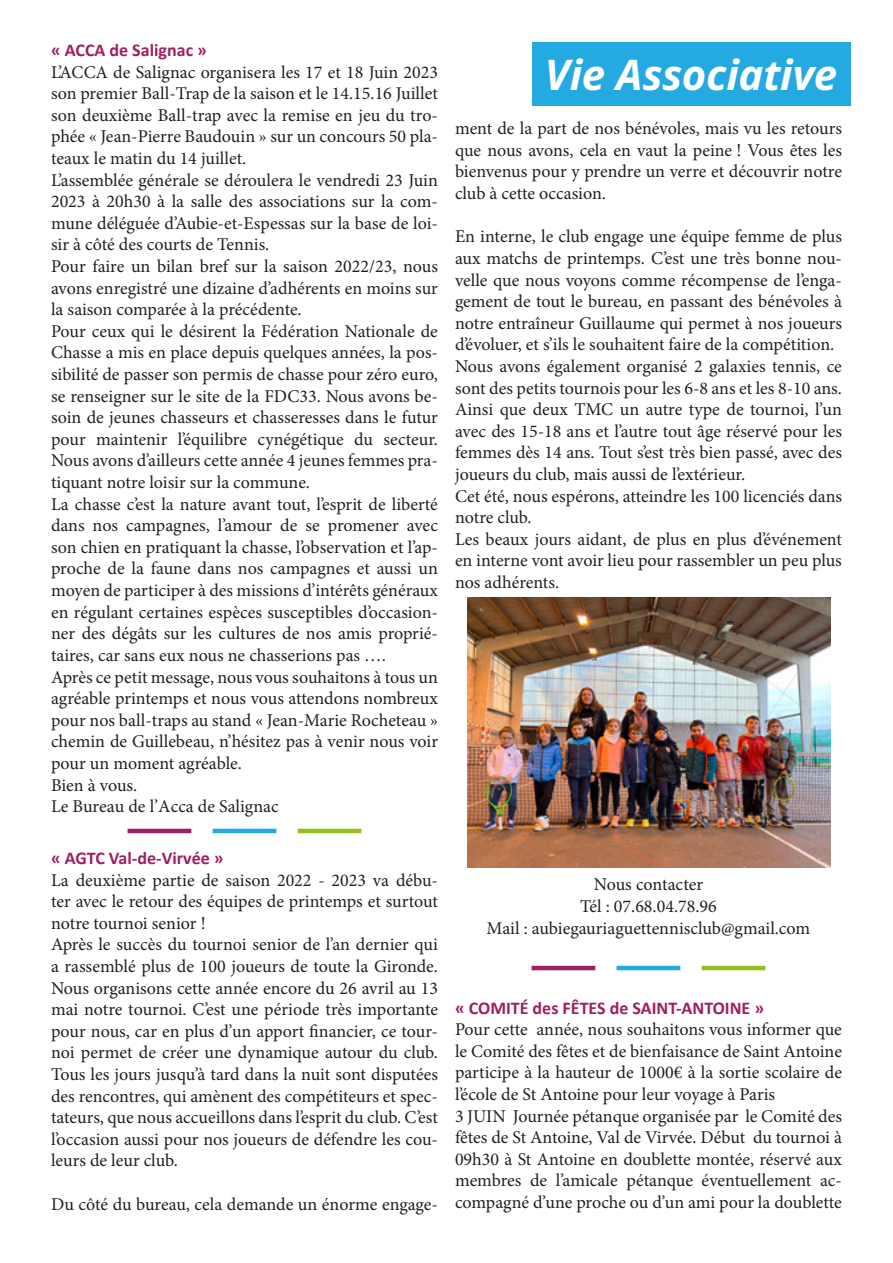
<style>
.page{position:relative;width:893px;height:1263px;background:#fff}
.page>*{position:absolute;margin:0;border:0;box-sizing:border-box;transform-origin:0 0}
.t1{font:italic 42px "Open Sans";letter-spacing:-.005em;color:#fff}
.Journal_VDV_Asso{font:18px/21.6px "Minion Pro";color:#231f20;text-align:justify}
.Journal_VDV_Asso-2{font:700 18px "Calibri";color:#9e1f62}
</style>
<div class="page">
<div style="left:531px;top:43px;width:319px;height:63px;background:#24aae1"></div>
<img style="left:467px;top:597px;width:364px;height:271px">
<hr style="left:128px;top:829px;width:63px;height:4px;background:#9e1f62">
<hr style="left:213px;top:829px;width:63px;height:4px;background:#24aae1">
<hr style="left:298px;top:829px;width:63px;height:4px;background:#95c11f">
<hr style="left:531px;top:966px;width:64px;height:4px;background:#9e1f62">
<hr style="left:617px;top:966px;width:63px;height:4px;background:#24aae1">
<hr style="left:702px;top:966px;width:63px;height:4px;background:#95c11f">
<p class="Journal_VDV_Asso-2" style="left:51px;top:37px;width:157px">« ACCA de Salignac »</p>
<p class="Journal_VDV_Asso" style="left:51px;top:61px;width:388px">L’ACCA de Salignac organisera les 17 et 18 Juin 2023 son premier Ball-Trap de la saison et le 14.15.16 Juillet son deuxième Ball-trap avec la remise en jeu du tro&shy;phée « Jean-Pierre Baudouin » sur un concours 50 pla&shy;teaux le matin du 14 juillet.</p>
<p class="Journal_VDV_Asso" style="left:51px;top:169px;width:388px">L’assemblée générale se déroulera le vendredi 23 Juin 2023 à 20h30 à la salle des associations sur la com&shy;mune déléguée d’Aubie-et-Espessas sur la base de loi&shy;sir à côté des courts de Tennis.</p>
<p class="Journal_VDV_Asso" style="left:51px;top:256px;width:388px">Pour faire un bilan bref sur la saison 2022/23, nous avons enregistré une dizaine d’adhérents en moins sur la saison comparée à la précédente.</p>
<p class="Journal_VDV_Asso" style="left:51px;top:320px;width:388px">Pour ceux qui le désirent la Fédération Nationale de Chasse a mis en place depuis quelques années, la pos&shy;sibilité de passer son permis de chasse pour zéro euro, se renseigner sur le site de la FDC33. Nous avons be&shy;soin de jeunes chasseurs et chasseresses dans le futur pour maintenir l’équilibre cynégétique du secteur.<br>Nous avons d’ailleurs cette année 4 jeunes femmes pra&shy;tiquant notre loisir sur la commune.</p>
<p class="Journal_VDV_Asso" style="left:51px;top:493px;width:388px">La chasse c’est la nature avant tout, l’esprit de liberté dans nos campagnes, l’amour de se promener avec son chien en pratiquant la chasse, l’observation et l’ap&shy;proche de la faune dans nos campagnes et aussi un moyen de participer à des missions d’intérêts généraux en régulant certaines espèces susceptibles d’occasion&shy;ner des dégâts sur les cultures de nos amis proprié&shy;taires, car sans eux nous ne chasserions pas ….</p>
<p class="Journal_VDV_Asso" style="left:51px;top:666px;width:388px">Après ce petit message, nous vous souhaitons à tous un agréable printemps et nous vous attendons nombreux pour nos ball-traps au stand « Jean-Marie Rocheteau » chemin de Guillebeau, n’hésitez pas à venir nous voir pour un moment agréable.</p>
<p class="Journal_VDV_Asso" style="left:51px;top:774px;width:88px">Bien à vous.</p>
<p class="Journal_VDV_Asso" style="left:51px;top:796px;width:229px">Le Bureau de l’Acca de Salignac</p>
<p class="Journal_VDV_Asso-2" style="left:51px;top:845px;width:174px">« AGTC Val-de-Virvée »</p>
<p class="Journal_VDV_Asso" style="left:51px;top:869px;width:388px">La deuxième partie de saison 2022 - 2023 va débu&shy;ter avec le retour des équipes de printemps et surtout notre tournoi senior !</p>
<p class="Journal_VDV_Asso" style="left:51px;top:934px;width:388px">Après le succès du tournoi senior de l’an dernier qui a rassemblé plus de 100 joueurs de toute la Gironde.<br>Nous organisons cette année encore du 26 avril au 13 mai notre tournoi. C’est une période très importante pour nous, car en plus d’un apport financier, ce tour&shy;noi permet de créer une dynamique autour du club.<br>Tous les jours jusqu’à tard dans la nuit sont disputées des rencontres, qui amènent des compétiteurs et spec&shy;tateurs, que nous accueillons dans l’esprit du club. C’est l’occasion aussi pour nos joueurs de défendre les cou&shy;leurs de leur club.</p>
<p class="Journal_VDV_Asso" style="left:51px;top:1193px;width:388px">Du côté du bureau, cela demande un énorme engage-</p>
<h1 class="t1" style="left:545px;top:45px;width:294px">Vie Associative</h1>
<p class="Journal_VDV_Asso" style="left:455px;top:118px;width:388px">ment de la part de nos bénévoles, mais vu les retours que nous avons, cela en vaut la peine ! Vous êtes les bienvenus pour y prendre un verre et découvrir notre club à cette occasion.</p>
<p class="Journal_VDV_Asso" style="left:455px;top:226px;width:388px">En interne, le club engage une équipe femme de plus aux matchs de printemps. C’est une très bonne nou&shy;velle que nous voyons comme récompense de l’enga&shy;gement de tout le bureau, en passant des bénévoles à notre entraîneur Guillaume qui permet à nos joueurs d’évoluer, et s’ils le souhaitent faire de la compétition.</p>
<p class="Journal_VDV_Asso" style="left:455px;top:355px;width:388px">Nous avons également organisé 2 galaxies tennis, ce sont des petits tournois pour les 6-8 ans et les 8-10 ans.<br>Ainsi que deux TMC un autre type de tournoi, l’un avec des 15-18 ans et l’autre tout âge réservé pour les femmes dès 14 ans. Tout s’est très bien passé, avec des joueurs du club, mais aussi de l’extérieur.</p>
<p class="Journal_VDV_Asso" style="left:455px;top:485px;width:388px">Cet été, nous espérons, atteindre les 100 licenciés dans notre club.</p>
<p class="Journal_VDV_Asso" style="left:455px;top:528px;width:388px">Les beaux jours aidant, de plus en plus d’événement en interne vont avoir lieu pour rassembler un peu plus nos adhérents.</p>
<p class="Journal_VDV_Asso" style="left:594px;top:874px;width:111px">Nous contacter</p>
<p class="Journal_VDV_Asso" style="left:580px;top:895px;width:138px">Tél : 07.68.04.78.96</p>
<p class="Journal_VDV_Asso" style="left:487px;top:917px;width:325px">Mail : aubiegauriaguettennisclub@gmail.com</p>
<p class="Journal_VDV_Asso-2" style="left:455px;top:995px;width:311px">« COMITÉ des FÊTES de SAINT-ANTOINE »</p>
<p class="Journal_VDV_Asso" style="left:455px;top:1019px;width:388px">Pour cette année, nous souhaitons vous informer que le Comité des fêtes et de bienfaisance de Saint Antoine participe à la hauteur de 1000€ à la sortie scolaire de l’école de St Antoine pour leur voyage à Paris</p>
<p class="Journal_VDV_Asso" style="left:455px;top:1105px;width:388px">3 JUIN Journée pétanque organisée par le Comité des fêtes de St Antoine, Val de Virvée. Début du tournoi à 09h30 à St Antoine en doublette montée, réservé aux membres de l’amicale pétanque éventuellement ac&shy;compagné d’une proche ou d’un ami pour la doublette</p>
</div>
